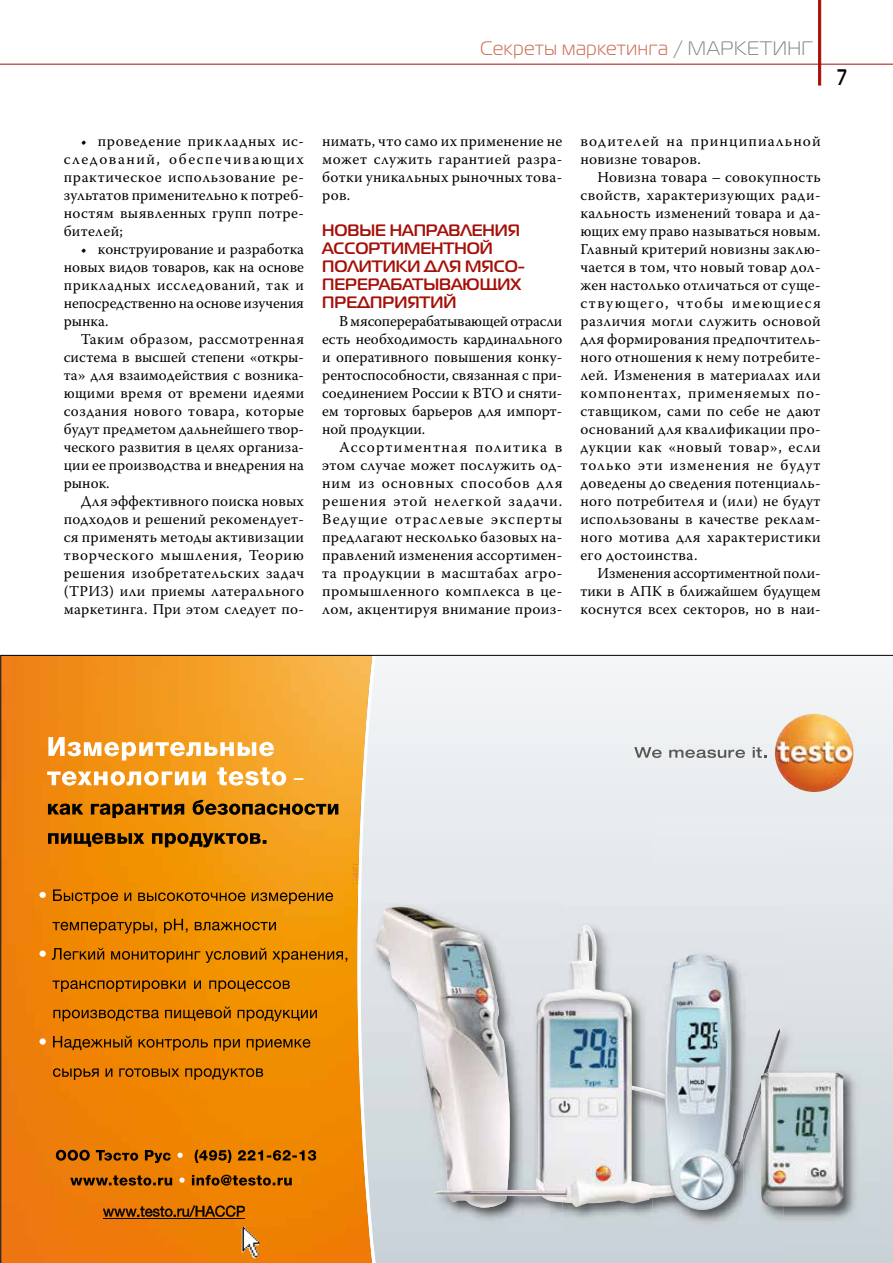
<style>
.page{position:relative;width:893px;height:1263px;background:#fff}
.page>*{position:absolute;margin:0;border:0;box-sizing:border-box;transform-origin:0 0}
.t1{font:700 22.5px "Magistral C";color:#000;scale:.7 1}
.t2{font:900 19.8px "Arial";color:#fff;scale:.93 1}
.t3{font:19.5px "Magistral C";letter-spacing:.04em;color:#ca6f53}
.t4{font:700 16.5px/18px "Magistral C";letter-spacing:.145em;color:#a51008}
.t5{font:15px/18px "Warnock Pro";letter-spacing:.02em;color:#000;text-align:justify}
.t6{font:15px/18px "Warnock Pro";letter-spacing:.07em;color:#000}
.s1{color:#878787}
</style>
<div class="page">
<svg style="left:818px;top:0;width:3px;height:85px"></svg>
<hr style="left:0;top:64px;width:893px;height:1px;background:#a51008">
<svg style="left:0;top:655px;width:893px;height:608px;background:#dbb88a"></svg>
<h3 class="t3" style="left:480px;top:38px;width:333px">Секреты маркетинга <span class="s1">/ МАРКЕТИНГ</span></h3>
<h1 class="t1" style="left:838px;top:64px;width:14px">7</h1>
<p class="t5" style="left:64px;top:131px;width:242px;text-indent:17px">• проведение прикладных ис&shy;следований, обеспечивающих практическое использование ре&shy;зультатов применительно к потреб&shy;ностям выявленных групп потре&shy;бителей;</p>
<p class="t5" style="left:64px;top:239px;width:242px;text-indent:17px">• конструирование и разработка новых видов товаров, как на основе прикладных исследований, так и непосредственно на основе изучения рынка.</p>
<p class="t5" style="left:64px;top:329px;width:242px;text-indent:17px">Таким образом, рассмотренная система в высшей степени «откры&shy;та» для взаимодействия с возника&shy;ющими время от времени идеями создания нового товара, которые будут предметом дальнейшего твор&shy;ческого развития в целях организа&shy;ции ее производства и внедрения на рынок.</p>
<p class="t5" style="left:64px;top:491px;width:242px;text-indent:17px">Для эффективного поиска новых подходов и решений рекомендует&shy;ся применять методы активизации творческого мышления, Теорию решения изобретательских задач (ТРИЗ) или приемы латерального маркетинга. При этом следует по-</p>
<p class="t5" style="left:322px;top:131px;width:242px">нимать, что само их применение не может служить гарантией разра&shy;ботки уникальных рыночных това&shy;ров.</p>
<p class="t4" style="left:322px;top:220px;width:174px">Новые направления ассо</p>
<p class="t4" style="left:322px;top:238px;width:172px;text-indent:46px">ртим ентно й политики</p>
<p class="t4" style="left:322px;top:256px;width:200px;text-indent:102px">для мясо-<br>п ерерабатывающих предприятий</p>
<p class="t5" style="left:322px;top:311px;width:242px;text-indent:17px">В мясоперерабатывающей отрасли есть необходимость кардинального и оперативного повышения конку&shy;рентоспособности, связанная с при&shy;соединением России к ВТО и сняти&shy;ем торговых барьеров для импорт&shy;ной продукции.</p>
<p class="t5" style="left:322px;top:437px;width:242px;text-indent:17px">Ассортиментная политика в этом случае может послужить од&shy;ним из основных способов для решения этой нелегкой задачи.<br>Ведущие отраслевые эксперты предлагают несколько базовых на&shy;правлений изменения ассортимен&shy;та продукции в масштабах агро&shy;промышленного комплекса в це&shy;лом, акцентируя внимание произ-</p>
<p class="t6" style="left:580px;top:131px;width:242px">водителей на принципиальной новизне товаров.</p>
<p class="t5" style="left:580px;top:167px;width:242px;text-indent:17px">Новизна товара – совокупность свойств, характеризующих ради&shy;кальность изменений товара и да&shy;ющих ему право называться новым.<br>Главный критерий новизны заклю&shy;чается в том, что новый товар дол&shy;жен настолько отличаться от суще&shy;ствующего, чтобы имеющиеся различия могли служить основой для формирования предпочтитель&shy;ного отношения к нему потребите&shy;лей. Изменения в материалах или компонентах, применяемых по&shy;ставщиком, сами по себе не дают оснований для квалификации про&shy;дукции как «новый товар», если только эти изменения не будут доведены до сведения потенциаль&shy;ного потребителя и (или) не будут использованы в качестве реклам&shy;ного мотива для характеристики его достоинства.</p>
<p class="t5" style="left:580px;top:563px;width:242px;text-indent:17px">Изменения ассортиментной поли&shy;тики в АПК в ближайшем будущем коснутся всех секторов, но в наи-</p>
<h2 class="t2" style="left:294px;top:763px;width:11px">–</h2>
</div>
